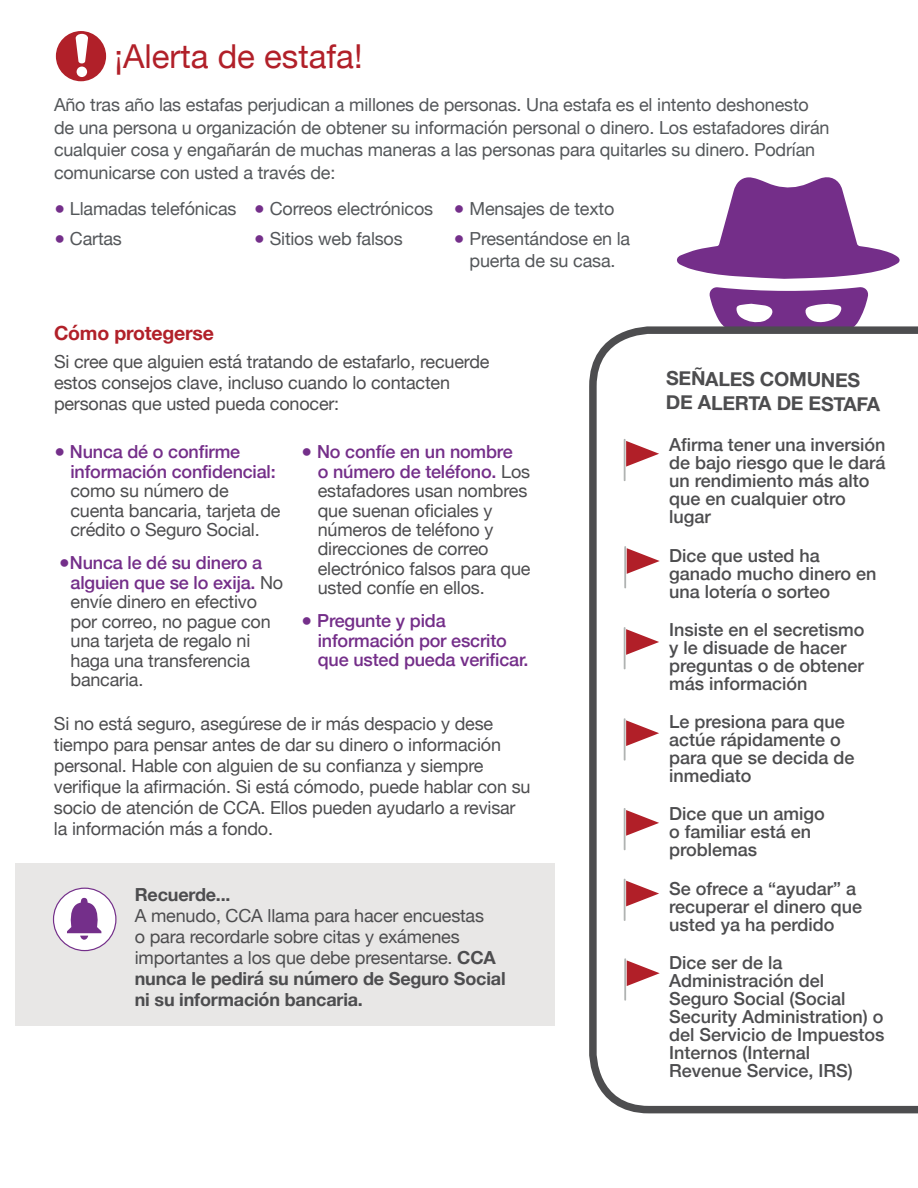
<style>
.page{position:relative;width:918px;height:1188px;background:#fff}
.page>*{position:absolute;margin:0;border:0;box-sizing:border-box;transform-origin:0 0}
.t1{font:33px "Helvetica Neue";color:#b12029}
.t2{font:700 19.5px/24.2px "Helvetica Neue";color:#4d4d4f}
.t3{font:700 19.5px "Helvetica Neue";letter-spacing:-.01em;color:#b12029}
.t4{font:18px/21px "Helvetica Neue";letter-spacing:-.01em;color:#4d4d4f}
.t5{font:500 18px/18px "Helvetica Neue";color:#4d4d4f}
.t6{font:18px/22.5px "Helvetica Neue";letter-spacing:-.01em;color:#54575a;text-align:center}
.t7{font:500 18px "Helvetica Neue";letter-spacing:-.01em;color:#742e89}
.t8{font:700 18px/21px "Helvetica Neue";letter-spacing:-.01em;color:#4d4d4f}
.s1{color:#742f8a}
.s2{font-weight:400;color:#742f8a}
.s3{font-weight:400;color:#4d4d4f}
.s4{font-weight:700}
</style>
<div class="page">
<div style="left:15px;top:863px;width:540px;height:163px;background:#e8e7e6"></div>
<div style="left:55px;top:30px;width:52px;height:52px;background:#b12029;border-radius:50%"></div>
<div style="left:54px;top:29px;width:54px;height:54px;border:2px solid #fff;border-radius:50%"></div>
<svg style="left:76px;top:34px;width:12px;height:29px"></svg>
<div style="left:77px;top:67px;width:10px;height:10px;background:#fff;border-radius:50%"></div>
<svg style="left:677px;top:177px;width:223px;height:102px"></svg>
<div style="left:54px;top:888px;width:62px;height:63px;background:#fff;border-radius:50%"></div>
<div style="left:53px;top:888px;width:64px;height:63px;border:1px solid #742f8a;border-radius:50%"></div>
<svg style="left:67px;top:898px;width:34px;height:42px"></svg>
<svg style="left:709px;top:287px;width:159px;height:39px"></svg>
<svg style="left:589px;top:326px;width:329px;height:787px"></svg>
<hr style="left:624px;top:439px;width:2px;height:42px;background:#b0b3b2">
<svg style="left:626px;top:441px;width:33px;height:26px"></svg>
<hr style="left:624px;top:546px;width:2px;height:42px;background:#b0b3b2">
<svg style="left:627px;top:548px;width:33px;height:26px"></svg>
<hr style="left:624px;top:627px;width:2px;height:42px;background:#b0b3b2">
<svg style="left:626px;top:629px;width:33px;height:26px"></svg>
<hr style="left:624px;top:718px;width:2px;height:43px;background:#b0b3b2">
<svg style="left:626px;top:720px;width:33px;height:26px"></svg>
<hr style="left:624px;top:808px;width:2px;height:42px;background:#b0b3b2">
<svg style="left:626px;top:810px;width:33px;height:26px"></svg>
<hr style="left:624px;top:879px;width:2px;height:42px;background:#b0b3b2">
<svg style="left:626px;top:881px;width:33px;height:25px"></svg>
<hr style="left:624px;top:958px;width:2px;height:43px;background:#b0b3b2">
<svg style="left:627px;top:960px;width:33px;height:26px"></svg>
<h1 class="t1" style="left:114px;top:32px;width:250px">¡Alerta de estafa!</h1>
<p class="t6" style="left:54px;top:94px;width:756px">Año tras año las estafas perjudican a millones de personas. Una estafa es el intento deshonesto</p>
<p class="t6" style="left:54px;top:117px;width:777px">de una persona u organización de obtener su información personal o dinero. Los estafadores dirán</p>
<p class="t6" style="left:54px;top:139px;width:763px">cualquier cosa y engañarán de muchas maneras a las personas para quitarles su dinero. Podrían</p>
<p class="t6" style="left:54px;top:162px;width:283px">comunicarse con usted a través de:</p>
<p class="t6" style="left:54px;top:199px;width:562px"><span class="s1">●</span> Llamadas telefónicas <span class="s1">●</span> Correos electrónicos <span class="s1">●</span> Mensajes de texto</p>
<p class="t6" style="left:54px;top:228px;width:69px"><span class="s1">●</span> Cartas</p>
<p class="t6" style="left:254px;top:228px;width:150px"><span class="s1">●</span> Sitios web falsos</p>
<p class="t6" style="left:454px;top:228px;width:178px"><span class="s1">●</span> Presentándose en la puerta de su casa.</p>
<h3 class="t3" style="left:54px;top:318px;width:162px">Cómo protegerse</h3>
<p class="t4" style="left:54px;top:352px;width:437px">Si cree que alguien está tratando de estafarlo, recuerde</p>
<p class="t4" style="left:54px;top:373px;width:398px">estos consejos clave, incluso cuando lo contacten personas que usted pueda conocer:</p>
<p class="t7" style="left:54px;top:437px;width:188px"><span class="s2">●</span> Nunca dé o confirme</p>
<p class="t7" style="left:301px;top:437px;width:213px"><span class="s2">●</span> No confíe en un nombre</p>
<p class="t7" style="left:71px;top:457px;width:207px">información confidencial:</p>
<p class="t7" style="left:318px;top:457px;width:214px">o número de teléfono. <span class="s3">Los</span></p>
<p class="t4" style="left:71px;top:481px;width:160px">como su número de</p>
<p class="t4" style="left:318px;top:481px;width:211px">estafadores usan nombres</p>
<p class="t4" style="left:71px;top:501px;width:212px">cuenta bancaria, tarjeta de</p>
<p class="t4" style="left:318px;top:501px;width:176px">que suenan oficiales y</p>
<p class="t4" style="left:71px;top:520px;width:191px">crédito o Seguro Social.</p>
<p class="t4" style="left:318px;top:520px;width:177px">números de teléfono y</p>
<p class="t4" style="left:318px;top:540px;width:172px">direcciones de correo</p>
<p class="t7" style="left:59px;top:548px;width:205px"><span class="s2">●</span>Nunca le dé su dinero a</p>
<p class="t4" style="left:318px;top:559px;width:214px">electrónico falsos para que</p>
<p class="t7" style="left:71px;top:568px;width:214px">alguien que se lo exija. <span class="s3">No</span></p>
<p class="t4" style="left:318px;top:579px;width:168px">usted confíe en ellos.</p>
<p class="t4" style="left:71px;top:593px;width:202px;line-height:19.5px">envíe dinero en efectivo por correo, no pague con</p>
<p class="t7" style="left:301px;top:607px;width:146px"><span class="s2">●</span> Pregunte y pida</p>
<p class="t4" style="left:71px;top:631px;width:181px">una tarjeta de regalo ni</p>
<p class="t7" style="left:318px;top:626px;width:191px">información por escrito</p>
<p class="t4" style="left:71px;top:651px;width:181px">haga una transferencia</p>
<p class="t7" style="left:318px;top:646px;width:212px">que usted pueda verificar.</p>
<p class="t4" style="left:71px;top:670px;width:74px">bancaria.</p>
<p class="t4" style="left:54px;top:714px;width:441px">Si no está seguro, asegúrese de ir más despacio y dese</p>
<p class="t4" style="left:54px;top:735px;width:449px">tiempo para pensar antes de dar su dinero o información</p>
<p class="t4" style="left:54px;top:756px;width:478px">personal. Hable con alguien de su confianza y siempre verifique la afirmación. Si está cómodo, puede hablar con su socio de atención de CCA. Ellos pueden ayudarlo a revisar</p>
<p class="t4" style="left:54px;top:819px;width:221px">la información más a fondo.</p>
<p class="t8" style="left:135px;top:885px;width:97px">Recuerde...</p>
<p class="t4" style="left:135px;top:906px;width:351px">A menudo, CCA llama para hacer encuestas</p>
<p class="t4" style="left:135px;top:927px;width:327px">o para recordarle sobre citas y exámenes</p>
<p class="t4" style="left:135px;top:948px;width:363px">importantes a los que debe presentarse. <span class="s4">CCA</span></p>
<p class="t8" style="left:135px;top:969px;width:372px">nunca le pedirá su número de Seguro Social ni su información bancaria.</p>
<p class="t2" style="left:666px;top:367px;width:216px">SEÑALES COMUNES<br>DE ALERTA DE ESTAFA</p>
<p class="t5" style="left:669px;top:435px;width:218px">Afirma tener una inversión de bajo riesgo que le dará un rendimiento más alto que en cualquier otro lugar</p>
<p class="t5" style="left:669px;top:545px;width:209px">Dice que usted ha ganado mucho dinero en una lotería o sorteo</p>
<p class="t5" style="left:669px;top:619px;width:197px">Insiste en el secretismo y le disuade de hacer preguntas o de obtener más información</p>
<p class="t5" style="left:669px;top:711px;width:187px">Le presiona para que actúe rápidamente o para que se decida de inmediato</p>
<p class="t5" style="left:669px;top:804px;width:157px">Dice que un amigo o familiar está en problemas</p>
<p class="t5" style="left:669px;top:878px;width:195px">Se ofrece a “ayudar” a recuperar el dinero que usted ya ha perdido</p>
<p class="t5" style="left:669px;top:952px;width:217px">Dice ser de la<br>Administración del<br>Seguro Social (Social<br>Security Administration) o del Servicio de Impuestos<br>Internos (Internal<br>Revenue Service, IRS)</p>
</div>
